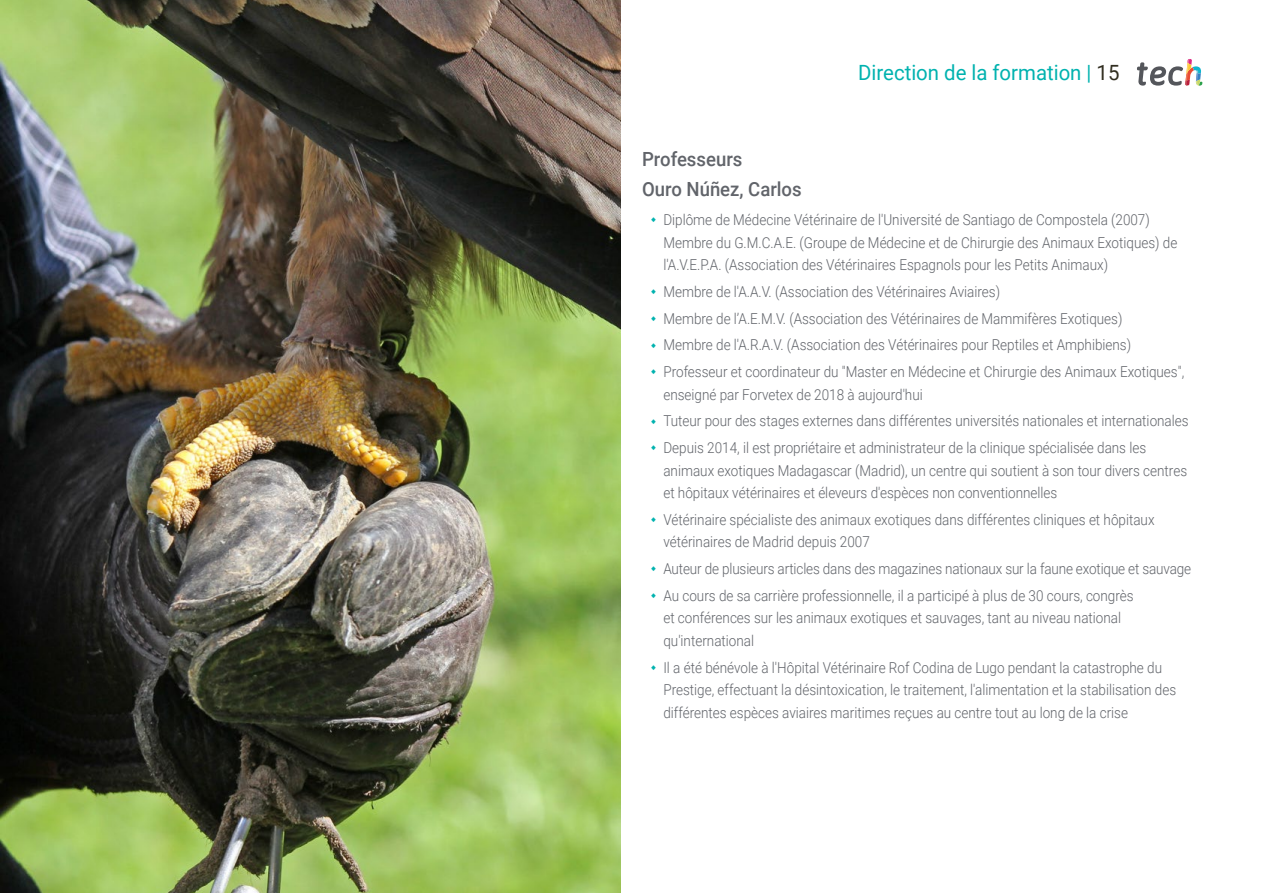
<style>
.page{position:relative;width:1263px;height:893px;background:#fff}
.page>*{position:absolute;margin:0;border:0;box-sizing:border-box;transform-origin:0 0}
.t1{font:21px "Roboto";color:#00b2af}
.t2{font:500 19.5px "Roboto";color:#61646a;scale:.95 1}
.t3{font:300 15px/22.5px "Roboto";color:#61646a;scale:.9 1}
.s1{color:#312e20}
</style>
<div class="page">
<img style="left:0;top:0;width:621px;height:893px">
<svg style="left:1137px;top:59px;width:65px;height:27px"></svg>
<h2 class="t2" style="left:642px;top:145px;width:107px">Professeurs</h2>
<h1 class="t1" style="left:858px;top:57px;width:263px">Direction de la formation | <span class="s1">15</span></h1>
<h2 class="t2" style="left:642px;top:176px;width:169px">Ouro Núñez, Carlos</h2>
<p class="t3" style="left:663px;top:208px;width:573px">Diplôme de Médecine Vétérinaire de l'Université de Santiago de Compostela (2007)<br>Membre du G.M.C.A.E. (Groupe de Médecine et de Chirurgie des Animaux Exotiques) de l'A.V.E.P.A. (Association des Vétérinaires Espagnols pour les Petits Animaux)</p>
<p class="t3" style="left:663px;top:278px;width:580px;line-height:26.7px">Membre de l'A.A.V. (Association des Vétérinaires Aviaires)<br>Membre de l’A.E.M.V. (Association des Vétérinaires de Mammifères Exotiques)<br>Membre de l'A.R.A.V. (Association des Vétérinaires pour Reptiles et Amphibiens)<br>Professeur et coordinateur du "Master en Médecine et Chirurgie des Animaux Exotiques",</p>
<p class="t3" style="left:663px;top:380px;width:585px;line-height:26.7px">enseigné par Forvetex de 2018 à aujourd'hui<br>Tuteur pour des stages externes dans différentes universités nationales et internationales<br>Depuis 2014, il est propriétaire et administrateur de la clinique spécialisée dans les</p>
<p class="t3" style="left:663px;top:459px;width:583px">animaux exotiques Madagascar (Madrid), un centre qui soutient à son tour divers centres et hôpitaux vétérinaires et éleveurs d'espèces non conventionnelles</p>
<p class="t3" style="left:663px;top:508px;width:547px">Vétérinaire spécialiste des animaux exotiques dans différentes cliniques et hôpitaux vétérinaires de Madrid depuis 2007</p>
<p class="t3" style="left:663px;top:555px;width:588px;line-height:26.7px">Auteur de plusieurs articles dans des magazines nationaux sur la faune exotique et sauvage<br>Au cours de sa carrière professionnelle, il a participé à plus de 30 cours, congrès</p>
<p class="t3" style="left:663px;top:606px;width:510px">et conférences sur les animaux exotiques et sauvages, tant au niveau national qu'international</p>
<p class="t3" style="left:663px;top:656px;width:571px">Il a été bénévole à l'Hôpital Vétérinaire Rof Codina de Lugo pendant la catastrophe du<br>Prestige, effectuant la désintoxication, le traitement, l'alimentation et la stabilisation des différentes espèces aviaires maritimes reçues au centre tout au long de la crise</p>
</div>
